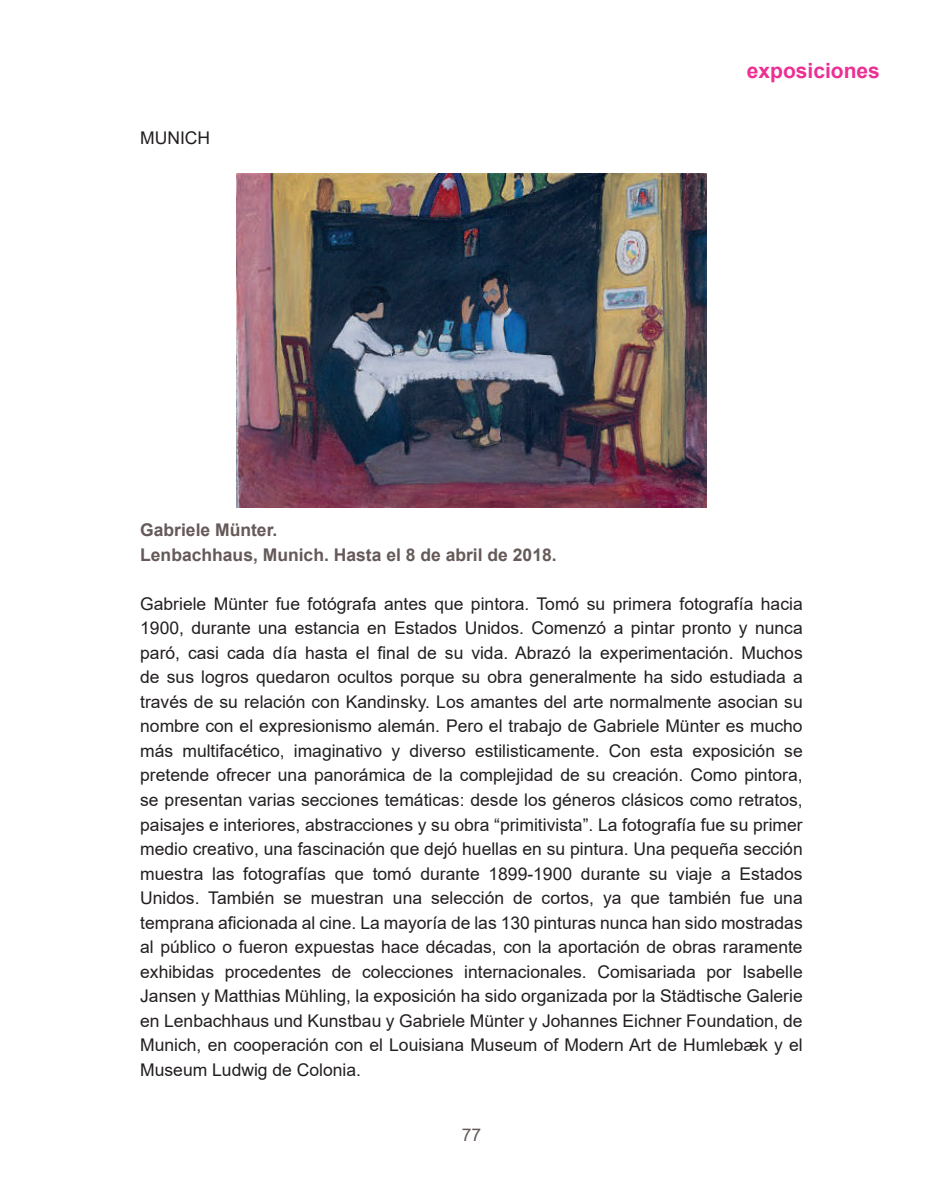
<style>
.page{position:relative;width:943px;height:1191px;background:#fff}
.page>*{position:absolute;margin:0;border:0;box-sizing:border-box;transform-origin:0 0}
.t1{font:700 21px "Arial";color:#ed2f94}
.t2{font:17.5px/24.5px "Arial";color:#231f20;text-align:justify}
.t3{font:700 17.5px/24.5px "Arial";color:#655959}
.t4{font:17.5px "Arial";color:#655959}
</style>
<div class="page">
<img style="left:237px;top:174px;width:469px;height:334px">
<p class="t2" style="left:140px;top:126px;width:71px">MUNICH</p>
<p class="t1" style="left:746px;top:56px;width:135px">exposiciones</p>
<p class="t3" style="left:140px;top:518px;width:418px">Gabriele Münter.<br>Lenbachhaus, Munich. Hasta el 8 de abril de 2018.</p>
<p class="t2" style="left:140px;top:591px;width:664px">Gabriele Münter fue fotógrafa antes que pintora. Tomó su primera fotografía hacia 1900, durante una estancia en Estados Unidos. Comenzó a pintar pronto y nunca paró, casi cada día hasta el final de su vida. Abrazó la experimentación. Muchos de sus logros quedaron ocultos porque su obra generalmente ha sido estudiada a través de su relación con Kandinsky. Los amantes del arte normalmente asocian su nombre con el expresionismo alemán. Pero el trabajo de Gabriele Münter es mucho más multifacético, imaginativo y diverso estilisticamente. Con esta exposición se pretende ofrecer una panorámica de la complejidad de su creación. Como pintora, se presentan varias secciones temáticas: desde los géneros clásicos como retratos, paisajes e interiores, abstracciones y su obra “primitivista”. La fotografía fue su primer medio creativo, una fascinación que dejó huellas en su pintura. Una pequeña sección muestra las fotografías que tomó durante 1899-1900 durante su viaje a Estados Unidos. También se muestran una selección de cortos, ya que también fue una temprana aficionada al cine. La mayoría de las 130 pinturas nunca han sido mostradas al público o fueron expuestas hace décadas, con la aportación de obras raramente exhibidas procedentes de colecciones internacionales. Comisariada por Isabelle Jansen y Matthias Mühling, la exposición ha sido organizada por la Städtische Galerie en Lenbachhaus und Kunstbau y Gabriele Münter y Johannes Eichner Foundation, de Munich, en cooperación con el Louisiana Museum of Modern Art de Humlebæk y el Museum Ludwig de Colonia.</p>
<p class="t4" style="left:462px;top:1122px;width:21px">77</p>
</div>
